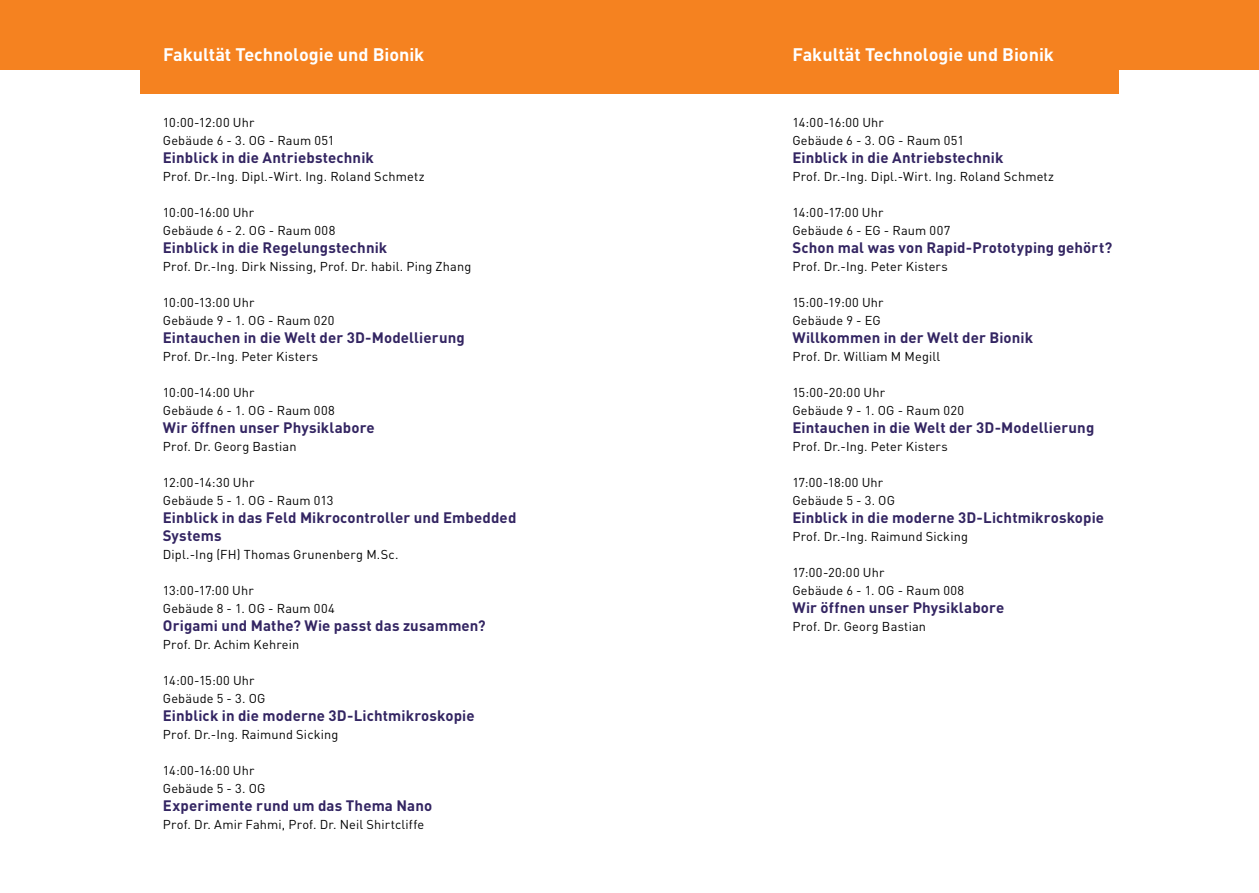
<style>
.page{position:relative;width:1259px;height:893px;background:#fff}
.page>*{position:absolute;margin:0;border:0;box-sizing:border-box;transform-origin:0 0}
.t1{font:700 18px "DINOT";color:#fff}
.t2{font:700 15px/18px "DINOT";letter-spacing:.01em;color:#332562}
.t3{font:12.75px/18px "DINOT";letter-spacing:.015em;color:#000}
</style>
<div class="page">
<div style="left:0;top:0;width:1259px;height:94px;background:#f58220"></div>
<div style="left:0;top:71px;width:140px;height:33px;background:#fff"></div>
<div style="left:1119px;top:71px;width:140px;height:33px;background:#fff"></div>
<h1 class="t1" style="left:163px;top:42px;width:263px">Fakultät Technologie und Bionik</h1>
<h1 class="t1" style="left:792px;top:42px;width:263px">Fakultät Technologie und Bionik</h1>
<p class="t3" style="left:163px;top:113px;width:173px">10:00-12:00 Uhr<br>Gebäude 6 - 3. OG - Raum 051</p>
<p class="t2" style="left:163px;top:148px;width:212px">Einblick in die Antriebstechnik</p>
<p class="t3" style="left:163px;top:167px;width:263px">Prof. Dr.-Ing. Dipl.-Wirt. Ing. Roland Schmetz</p>
<p class="t3" style="left:163px;top:203px;width:174px">10:00-16:00 Uhr<br>Gebäude 6 - 2. OG - Raum 008</p>
<p class="t2" style="left:163px;top:238px;width:226px">Einblick in die Regelungstechnik</p>
<p class="t3" style="left:163px;top:257px;width:310px">Prof. Dr.-Ing. Dirk Nissing, Prof. Dr. habil. Ping Zhang</p>
<p class="t3" style="left:163px;top:293px;width:173px">10:00-13:00 Uhr<br>Gebäude 9 - 1. OG - Raum 020</p>
<p class="t2" style="left:163px;top:328px;width:303px">Eintauchen in die Welt der 3D-Modellierung</p>
<p class="t3" style="left:163px;top:347px;width:157px">Prof. Dr.-Ing. Peter Kisters</p>
<p class="t3" style="left:163px;top:383px;width:173px">10:00-14:00 Uhr<br>Gebäude 6 - 1. OG - Raum 008</p>
<p class="t2" style="left:163px;top:418px;width:213px">Wir öffnen unser Physiklabore</p>
<p class="t3" style="left:163px;top:437px;width:135px">Prof. Dr. Georg Bastian</p>
<p class="t3" style="left:163px;top:473px;width:172px">12:00-14:30 Uhr<br>Gebäude 5 - 1. OG - Raum 013</p>
<p class="t2" style="left:163px;top:508px;width:355px">Einblick in das Feld Mikrocontroller und Embedded<br>Systems</p>
<p class="t3" style="left:163px;top:545px;width:237px">Dipl.-Ing (FH) Thomas Grunenberg M.Sc.</p>
<p class="t3" style="left:163px;top:581px;width:173px">13:00-17:00 Uhr<br>Gebäude 8 - 1. OG - Raum 004</p>
<p class="t2" style="left:163px;top:616px;width:324px">Origami und Mathe? Wie passt das zusammen?</p>
<p class="t3" style="left:163px;top:635px;width:138px">Prof. Dr. Achim Kehrein</p>
<p class="t3" style="left:163px;top:671px;width:104px">14:00-15:00 Uhr<br>Gebäude 5 - 3. OG</p>
<p class="t2" style="left:163px;top:706px;width:313px">Einblick in die moderne 3D-Lichtmikroskopie</p>
<p class="t3" style="left:163px;top:725px;width:177px">Prof. Dr.-Ing. Raimund Sicking</p>
<p class="t3" style="left:163px;top:761px;width:104px">14:00-16:00 Uhr<br>Gebäude 5 - 3. OG</p>
<p class="t2" style="left:163px;top:796px;width:271px">Experimente rund um das Thema Nano</p>
<p class="t3" style="left:163px;top:815px;width:263px">Prof. Dr. Amir Fahmi, Prof. Dr. Neil Shirtcliffe</p>
<p class="t3" style="left:792px;top:113px;width:173px">14:00-16:00 Uhr<br>Gebäude 6 - 3. OG - Raum 051</p>
<p class="t2" style="left:792px;top:148px;width:212px">Einblick in die Antriebstechnik</p>
<p class="t3" style="left:792px;top:167px;width:263px">Prof. Dr.-Ing. Dipl.-Wirt. Ing. Roland Schmetz</p>
<p class="t3" style="left:792px;top:203px;width:159px">14:00-17:00 Uhr<br>Gebäude 6 - EG - Raum 007</p>
<p class="t2" style="left:792px;top:238px;width:321px">Schon mal was von Rapid-Prototyping gehört?</p>
<p class="t3" style="left:792px;top:257px;width:157px">Prof. Dr.-Ing. Peter Kisters</p>
<p class="t3" style="left:792px;top:293px;width:93px">15:00-19:00 Uhr<br>Gebäude 9 - EG</p>
<p class="t2" style="left:792px;top:328px;width:242px">Willkommen in der Welt der Bionik</p>
<p class="t3" style="left:792px;top:347px;width:149px">Prof. Dr. William M Megill</p>
<p class="t3" style="left:792px;top:383px;width:173px">15:00-20:00 Uhr<br>Gebäude 9 - 1. OG - Raum 020</p>
<p class="t2" style="left:792px;top:418px;width:303px">Eintauchen in die Welt der 3D-Modellierung</p>
<p class="t3" style="left:792px;top:437px;width:157px">Prof. Dr.-Ing. Peter Kisters</p>
<p class="t3" style="left:792px;top:473px;width:104px">17:00-18:00 Uhr<br>Gebäude 5 - 3. OG</p>
<p class="t2" style="left:792px;top:508px;width:313px">Einblick in die moderne 3D-Lichtmikroskopie</p>
<p class="t3" style="left:792px;top:527px;width:177px">Prof. Dr.-Ing. Raimund Sicking</p>
<p class="t3" style="left:792px;top:563px;width:173px">17:00-20:00 Uhr<br>Gebäude 6 - 1. OG - Raum 008</p>
<p class="t2" style="left:792px;top:598px;width:213px">Wir öffnen unser Physiklabore</p>
<p class="t3" style="left:792px;top:617px;width:135px">Prof. Dr. Georg Bastian</p>
</div>
